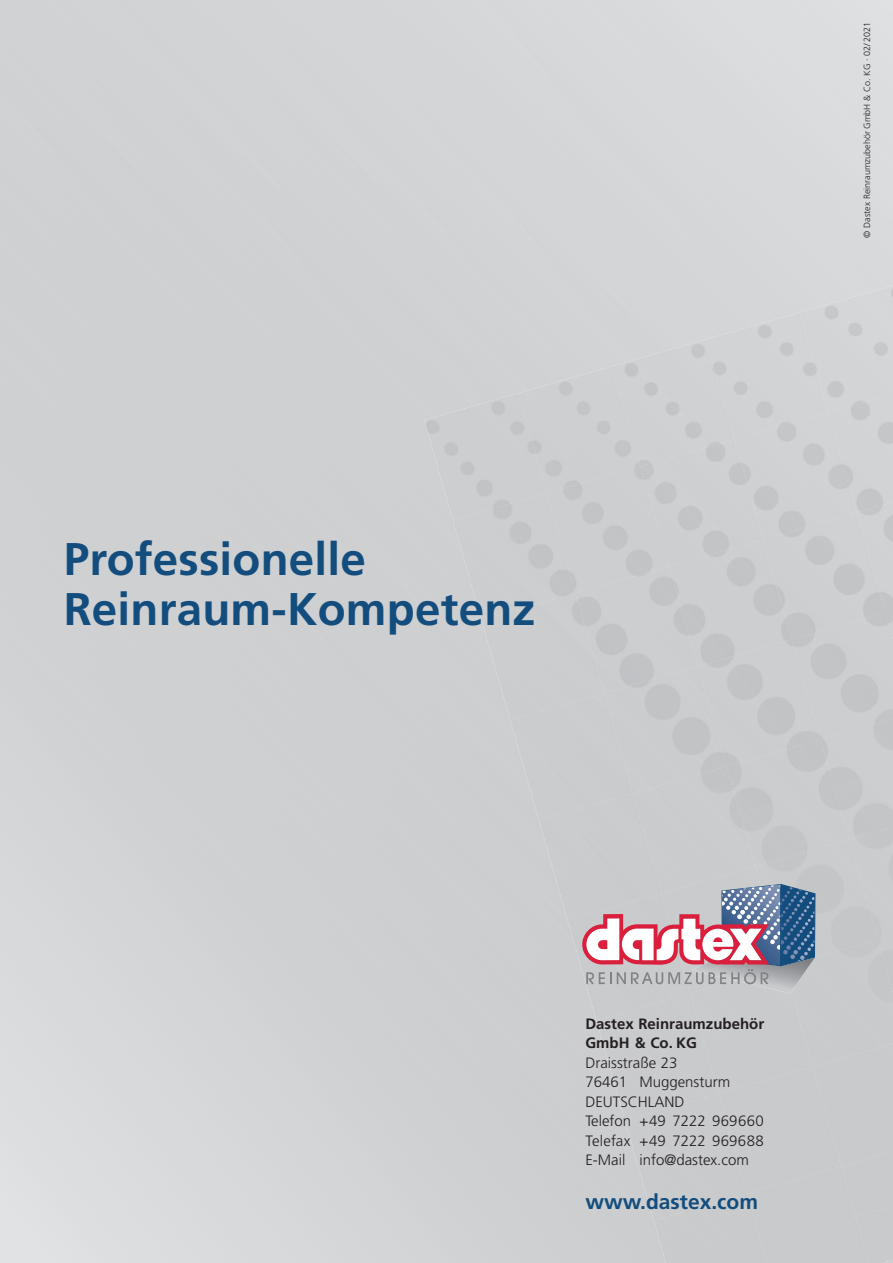
<style>
.page{position:relative;width:893px;height:1263px;background:#fff}
.page>*{position:absolute;margin:0;border:0;box-sizing:border-box;transform-origin:0 0}
.t1{font:700 45.75px/49.5px "Frutiger";letter-spacing:.005em;color:#134d7e}
.t2{font:700 21px "Frutiger";color:#134d7e}
.t3{font:300 15px/19.5px "Frutiger";color:#231f20}
.t4{font:700 15px/19.5px "Frutiger";color:#231f20}
.t5{font:300 9px "Frutiger";color:#231f20}
</style>
<div class="page">
<img style="left:424px;top:393px;width:94px;height:127px">
<img style="left:453px;top:493px;width:93px;height:127px">
<img style="left:546px;top:466px;width:94px;height:127px">
<img style="left:640px;top:439px;width:94px;height:127px">
<img style="left:734px;top:412px;width:94px;height:127px">
<img style="left:828px;top:394px;width:65px;height:118px">
<div style="left:481px;top:593px;width:94px;height:127px;background:#cccdcf"></div>
<img style="left:575px;top:566px;width:94px;height:127px">
<img style="left:669px;top:539px;width:94px;height:127px">
<img style="left:763px;top:512px;width:93px;height:127px">
<div style="left:510px;top:693px;width:94px;height:127px;background:#cbccce"></div>
<img style="left:604px;top:666px;width:94px;height:127px">
<img style="left:698px;top:639px;width:93px;height:127px">
<img style="left:791px;top:612px;width:102px;height:127px">
<div style="left:539px;top:793px;width:93px;height:127px;background:#cbccce"></div>
<div style="left:632px;top:766px;width:94px;height:118px;background:#cbccce"></div>
<img style="left:726px;top:739px;width:94px;height:127px">
<img style="left:820px;top:719px;width:73px;height:120px">
<div style="left:568px;top:893px;width:93px;height:127px;background:#cbccce"></div>
<div style="left:661px;top:866px;width:94px;height:127px;background:#cacbcd"></div>
<div style="left:755px;top:839px;width:94px;height:100px;background:#c6c7c9"></div>
<div style="left:849px;top:827px;width:44px;height:112px;background:#cbccce"></div>
<div style="left:596px;top:993px;width:94px;height:127px;background:#cacbcd"></div>
<div style="left:791px;top:939px;width:102px;height:127px;background:#c9cacc"></div>
<div style="left:625px;top:1093px;width:93px;height:127px;background:#c9cacc"></div>
<div style="left:718px;top:1066px;width:94px;height:127px;background:#c9cacc"></div>
<div style="left:812px;top:1043px;width:81px;height:123px;background:#c9cacc"></div>
<div style="left:654px;top:1193px;width:93px;height:70px;background:#c9cacc"></div>
<div style="left:747px;top:1166px;width:108px;height:97px;background:#c9cacc"></div>
<div style="left:841px;top:1151px;width:52px;height:66px;background:#c9cacc"></div>
<div style="left:855px;top:1206px;width:38px;height:57px;background:#c9cacc"></div>
<img style="left:692px;top:984px;width:123px;height:9px">
<svg style="left:582px;top:884px;width:233px;height:100px"></svg>
<h1 class="t1" style="left:64px;top:534px;width:473px">Professionelle<br>Reinraum-Kompetenz</h1>
<p class="t5" style="left:862px;top:238px;width:217px;rotate:-90deg">© Dastex Reinraumzubehör GmbH &amp; Co. KG · 02/2021</p>
<p class="t4" style="left:585px;top:1014px;width:180px">Dastex Reinraumzubehör<br>GmbH &amp; Co. KG</p>
<p class="t3" style="left:585px;top:1053px;width:180px">Draisstraße 23<br>76461 Muggensturm<br>DEUTSCHLAND<br>Telefon +49 7222 969660<br>Telefax +49 7222 969688<br>E-Mail info@dastex.com</p>
<h2 class="t2" style="left:585px;top:1189px;width:174px">www.dastex.com</h2>
</div>
